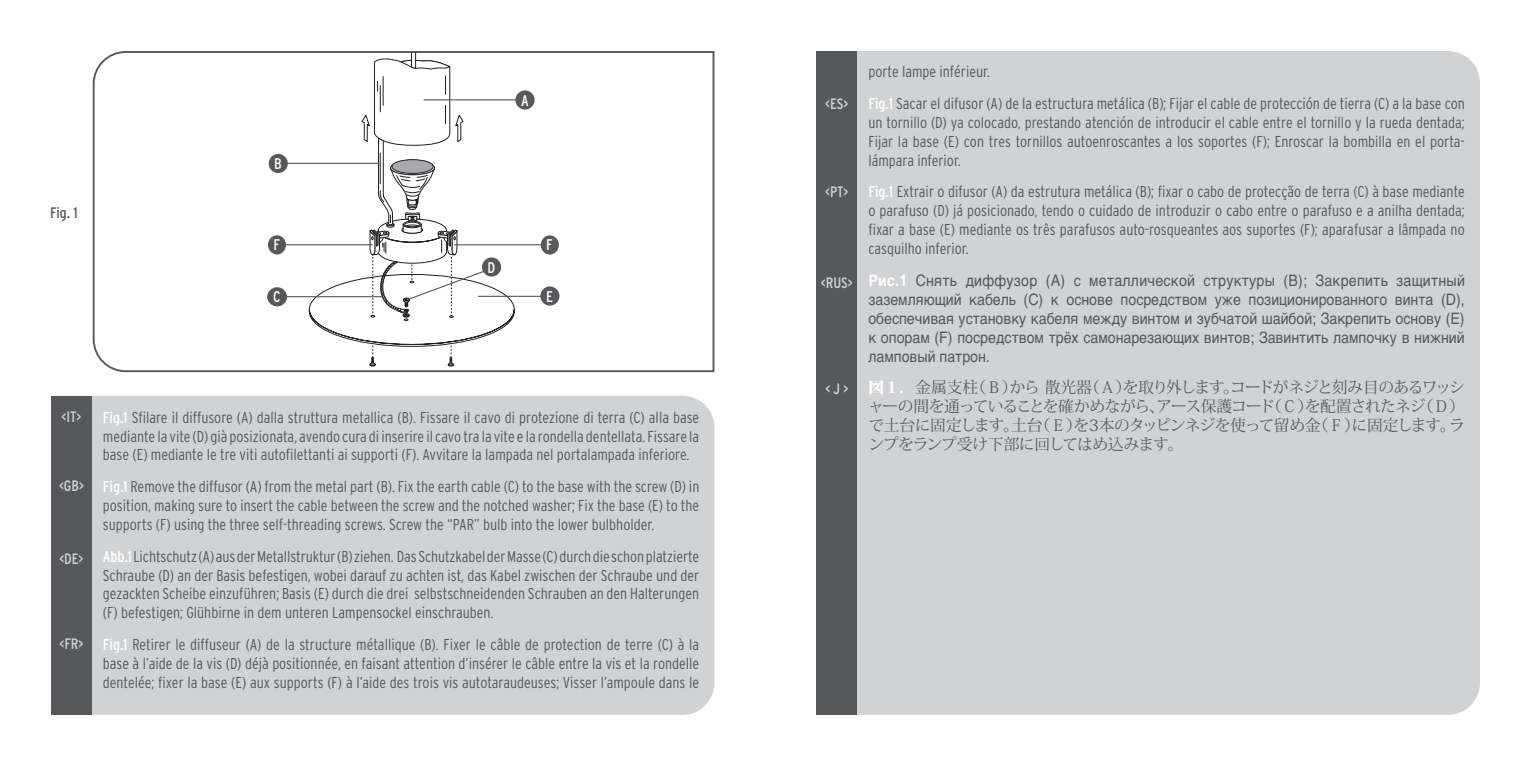
<style>
.page{position:relative;width:1531px;height:766px;background:#fff}
.page>*{position:absolute;margin:0;border:0;box-sizing:border-box;transform-origin:0 0}
.t1{font:300 condensed 15.75px/18.9px "Interstate";color:#57585a;text-align:justify}
.t2{font:15.75px/18.9px "Helvetica";color:#57585a;text-align:justify;scale:.9 1}
.t3{font:15.75px/18.9px "Koz Min Pro";letter-spacing:-.04em;color:#57585a;text-align:justify}
.t4{font:condensed 15.53px "Interstate";color:#fff}
.t5{font:condensed 15.3px "Interstate";color:#57585a}
.t6{font:condensed 15.08px "Interstate";color:#d1d2d4}
.s1{font-weight:400;color:#fff}
.s2{font-family:"Helvetica Cyr";font-weight:700;color:#fff}
.s3{font-weight:700;color:#fff}
.s4{font-weight:800;color:#fff}
</style>
<div class="page">
<div style="left:92px;top:395px;width:622px;height:319px;background:#d1d2d4"></div>
<div style="left:51px;top:395px;width:41px;height:319px;background:#57585a"></div>
<div style="left:857px;top:51px;width:623px;height:663px;background:#d1d2d4"></div>
<div style="left:816px;top:51px;width:41px;height:663px;background:#57585a"></div>
<svg style="left:92px;top:51px;width:623px;height:322px"></svg>
<div style="left:515px;top:90px;width:19px;height:19px;background:#57585a;border-radius:50%"></div>
<hr style="left:277px;top:296px;width:105px;height:1px;background:#57585a">
<div style="left:267px;top:287px;width:20px;height:19px;background:#57585a;border-radius:50%"></div>
<hr style="left:278px;top:163px;width:101px;height:1px;background:#57585a">
<div style="left:269px;top:154px;width:19px;height:19px;background:#57585a;border-radius:50%"></div>
<hr style="left:277px;top:244px;width:96px;height:1px;background:#57585a">
<div style="left:268px;top:235px;width:18px;height:19px;background:#57585a;border-radius:50%"></div>
<hr style="left:454px;top:244px;width:96px;height:1px;background:#57585a">
<div style="left:541px;top:235px;width:18px;height:19px;background:#57585a;border-radius:50%"></div>
<div style="left:540px;top:286px;width:19px;height:19px;background:#57585a;border-radius:50%"></div>
<hr style="left:478px;top:296px;width:62px;height:1px;background:#57585a">
<svg style="left:309px;top:52px;width:206px;height:314px"></svg>
<p class="t5" style="left:50px;top:204px;width:29px">Fig. 1</p>
<p class="t4" style="left:274px;top:155px;width:9px">B</p>
<p class="t4" style="left:273px;top:236px;width:8px">F</p>
<p class="t4" style="left:546px;top:236px;width:8px">F</p>
<p class="t4" style="left:273px;top:288px;width:9px">C</p>
<p class="t4" style="left:487px;top:258px;width:9px">D</p>
<p class="t4" style="left:546px;top:287px;width:8px">E</p>
<p class="t6" style="left:62px;top:408px;width:21px">&lt;IT&gt;</p>
<p class="t6" style="left:59px;top:477px;width:26px">&lt;GB&gt;</p>
<p class="t6" style="left:59px;top:549px;width:26px">&lt;DE&gt;</p>
<p class="t6" style="left:60px;top:634px;width:25px">&lt;FR&gt;</p>
<p class="t1" style="left:103px;top:407px;width:598px"><span class="s1">Fig.1</span> Sfilare il diffusore (A) dalla struttura metallica (B). Fissare il cavo di protezione di terra (C) alla base mediante la vite (D) già posizionata, avendo cura di inserire il cavo tra la vite e la rondella dentellata. Fissare la base (E) mediante le tre viti autofilettanti ai supporti (F). Avvitare la lampada nel portalampada inferiore.</p>
<p class="t1" style="left:103px;top:477px;width:598px"><span class="s1">Fig.1</span> Remove the diffusor (A) from the metal part (B). Fix the earth cable (C) to the base with the screw (D) in position, making sure to insert the cable between the screw and the notched washer; Fix the base (E) to the supports (F) using the three self-threading screws. Screw the “PAR” bulb into the lower bulbholder.</p>
<p class="t1" style="left:103px;top:546px;width:598px"><span class="s1">Abb.1</span> Lichtschutz (A) aus der Metallstruktur (B) ziehen. Das Schutzkabel der Masse (C) durch die schon platzierte Schraube (D) an der Basis befestigen, wobei darauf zu achten ist, das Kabel zwischen der Schraube und der gezackten Scheibe einzuführen; Basis (E) durch die drei selbstschneidenden Schrauben an den Halterungen (F) befestigen; Glühbirne in dem unteren Lampensockel einschrauben.</p>
<p class="t1" style="left:103px;top:634px;width:598px"><span class="s1">Fig.1</span> Retirer le diffuseur (A) de la structure métallique (B). Fixer le câble de protection de terre (C) à la base à l’aide de la vis (D) déjà positionnée, en faisant attention d’insérer le câble entre la vis et la rondelle dentelée; fixer la base (E) aux supports (F) à l’aide des trois vis autotaraudeuses; Visser l’ampoule dans le</p>
<p class="t6" style="left:825px;top:95px;width:25px">&lt;ES&gt;</p>
<p class="t6" style="left:825px;top:183px;width:25px">&lt;PT&gt;</p>
<p class="t6" style="left:821px;top:274px;width:33px">&lt;RUS&gt;</p>
<p class="t6" style="left:825px;top:380px;width:25px">&lt; J &gt;</p>
<p class="t1" style="left:868px;top:56px;width:598px;line-height:31.7px">porte lampe inférieur.<br><span class="s1">Fig.1</span> Sacar el difusor (A) de la estructura metálica (B); Fijar el cable de protección de tierra (C) a la base con</p>
<p class="t1" style="left:868px;top:113px;width:598px">un tornillo (D) ya colocado, prestando atención de introducir el cable entre el tornillo y la rueda dentada; Fijar la base (E) con tres tornillos autoenroscantes a los soportes (F); Enroscar la bombilla en el porta&shy;lámpara inferior.</p>
<p class="t1" style="left:868px;top:182px;width:598px"><span class="s1">Fig.1</span> Extrair o difusor (A) da estrutura metálica (B); fixar o cabo de protecção de terra (C) à base mediante o parafuso (D) já posicionado, tendo o cuidado de introduzir o cabo entre o parafuso e a anilha dentada; fixar a base (E) mediante os três parafusos auto-rosqueantes aos suportes (F); aparafusar a lâmpada no casquilho inferior.</p>
<p class="t2" style="left:868px;top:271px;width:664px"><span class="s2">Рис</span><span class="s3">.1</span> Снять диффузор (А) с металлической структуры (B); Закрепить защитный заземляющий кабель (C) к основе посредством уже позиционированного винта (D), обеспечивая установку кабеля между винтом и зубчатой шайбой; Закрепить основу (E) к опорам (F) посредством трёх самонарезающих винтов; Завинтить лампочку в нижний ламповый патрон.</p>
<p class="t3" style="left:868px;top:377px;width:598px"><span class="s4">図１．</span>金属支柱（Ｂ）から散光器（Ａ）を取り外します。コードがネジと刻み目のあるワッシャーの間を通っていることを確かめながら、アース保護コード（Ｃ）を配置されたネジ（Ｄ）で土台に固定します。土台（Ｅ）を3本のタッピンネジを使って留め金（Ｆ）に固定します。ランプをランプ受け下部に回してはめ込みます。</p>
</div>
